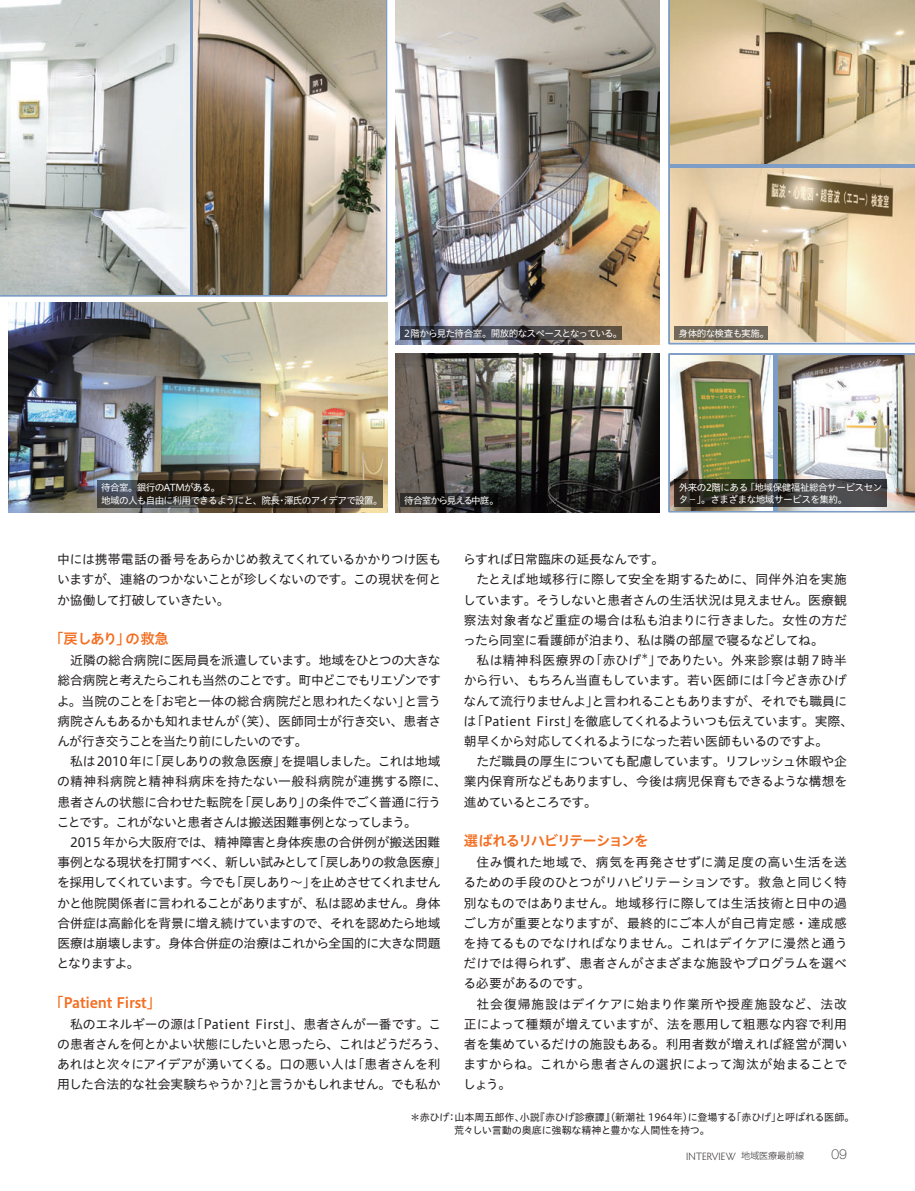
<style>
.page{position:relative;width:915px;height:1191px;background:#fff}
.page>*{position:absolute;margin:0;border:0;box-sizing:border-box;transform-origin:0 0}
.t1{font:14.4px "Hiragino UD Sans Std N W6";letter-spacing:-.01em;color:#f36e21}
.t2{font:14.4px "Hiragino UD Sans Std N W6";letter-spacing:-.09em;color:#f36e21}
.t3{font:14.4px "Hiragino UD Sans Std N W6";letter-spacing:-.04em;color:#f36e21}
.t4{font:100 13.8px "Helvetica Neue";color:#231f20}
.t5{font:12.75px/20.2px "Hiragino UD Sans Std N W4";letter-spacing:-.025em;color:#231f20;text-align:justify}
.t6{font:12.75px "Hiragino UD Sans Std N W4";letter-spacing:.01em;color:#231f20}
.t7{font:12.75px "Hiragino UD Sans Std N W4";letter-spacing:.005em;color:#231f20}
.t8{font:12.75px "Hiragino UD Sans Std N W4";letter-spacing:.035em;color:#231f20}
.t9{font:300 10.65px "Hypatia Sans Pro";letter-spacing:.005em;color:#231f20}
.t10{font:10.05px/12.8px "Hiragino UD Sans Std N W4";letter-spacing:-.015em;color:#231f20}
.t11{font:9.6px/12.8px "Hiragino UD Sans Std N W4";letter-spacing:-.07em;color:#fff}
.t12{font:9.6px/12.8px "Hiragino UD Sans Std N W4";letter-spacing:-.05em;color:#fff}
.t13{font:9.6px "Hiragino UD Sans Std N W4";letter-spacing:-.09em;color:#fff}
.t14{font:7.5px "Hiragino UD Sans Std N W4";color:#231f20}
.s1{font-family:"Hiragino UD Serif Std N W4"}
.s2{font-family:"Koz Go Pr 6 N";font-size:9px}
</style>
<div class="page">
<svg style="left:0;top:0;width:387px;height:297px;background:#99abc2"></svg>
<svg style="left:668px;top:353px;width:246px;height:159px;background:#90a8c9"></svg>
<svg style="left:668px;top:0;width:246px;height:344px;background:#95abc8"></svg>
<img style="left:0;top:0;width:189px;height:294px">
<img style="left:193px;top:0;width:192px;height:294px">
<img style="left:395px;top:0;width:264px;height:344px">
<img style="left:670px;top:0;width:244px;height:164px">
<img style="left:9px;top:302px;width:378px;height:210px">
<img style="left:395px;top:353px;width:264px;height:159px">
<img style="left:778px;top:355px;width:136px;height:155px">
<svg style="left:97px;top:480px;width:285px;height:28px;background:#37322b"></svg>
<img style="left:670px;top:168px;width:244px;height:173px">
<img style="left:670px;top:355px;width:102px;height:155px">
<svg style="left:400px;top:493px;width:97px;height:14px"></svg>
<svg style="left:400px;top:326px;width:221px;height:14px;background:#444347"></svg>
<div style="left:674px;top:326px;width:93px;height:14px;background:#706759"></div>
<svg style="left:674px;top:479px;width:213px;height:28px;background:#373532"></svg>
<p class="t11" style="left:404px;top:326px;width:220px">2階から見た待合室。開放的なスペースとなっている。</p>
<p class="t11" style="left:678px;top:326px;width:92px">身体的な検査も実施。</p>
<p class="t11" style="left:101px;top:481px;width:283px">待合室。銀行のATMがある。<br>地域の人も自由に利用できるようにと、院長・澤氏のアイデアで設置。</p>
<p class="t13" style="left:404px;top:493px;width:96px">待合室から見える中庭。</p>
<p class="t12" style="left:678px;top:480px;width:205px">外来の2階にある「地域保健福祉総合サービスセンタ－」。さまざまな地域サービスを集約。</p>
<p class="t5" style="left:57px;top:548px;width:385px">中には携帯電話の番号をあらかじめ教えてくれているかかりつけ医もいますが、連絡のつかないことが珍しくないのです。この現状を何とか協働して打破していきたい。</p>
<p class="t3" style="left:49px;top:628px;width:121px">「戻しあり」の救急</p>
<p class="t5" style="left:57px;top:649px;width:386px;text-indent:13px">近隣の総合病院に医局員を派遣しています。地域をひとつの大きな総合病院と考えたらこれも当然のことです。町中どこでもリエゾンですよ。当院のことを「お宅と一体の総合病院だと思われたくない」と言う病院さんもあるかも知れませんが（笑）、医師同士が行き交い、患者さんが行き交うことを当たり前にしたいのです。</p>
<p class="t5" style="left:57px;top:750px;width:391px;text-align:left;text-indent:13px">私は2010年に「戻しありの救急医療」を提唱しました。これは地域の精神科病院と精神科病床を持たない一般科病院が連携する際に、患者さんの状態に合わせた転院を「戻しあり」の条件でごく普通に行うことです。これがないと患者さんは搬送困難事例となってしまう。</p>
<p class="t5" style="left:57px;top:831px;width:391px;text-align:left;text-indent:14px">2015年から大阪府では、精神障害と身体疾患の合併例が搬送困難事例となる現状を打開すべく、新しい試みとして「戻しありの救急医療」を採用してくれています。今でも「戻しあり〜」を止めさせてくれませんかと他院関係者に言われることがありますが、私は認めません。身体合併症は高齢化を背景に増え続けていますので、それを認めたら地域医療は崩壊します。身体合併症の治療はこれから全国的に大きな問題となりますよ。</p>
<p class="t1" style="left:49px;top:991px;width:113px">「Patient First」</p>
<p class="t5" style="left:57px;top:1013px;width:391px;text-align:center">私のエネルギーの源は「Patient First」、患者さんが一番です。こ<br>の患者さんを何とかよい状態にしたいと思ったら、これはどうだろう、あれはと次々にアイデアが湧いてくる。口の悪い人は「患者さんを利用した合法的な社会実験ちゃうか ?」と言うかもしれません。でも私か</p>
<p class="t5" style="left:463px;top:548px;width:202px">らすれば日常臨床の延長なんです。</p>
<p class="t7" style="left:476px;top:570px;width:372px">たとえば地域移行に際して安全を期するために、同伴外泊を実施</p>
<p class="t5" style="left:463px;top:589px;width:385px">しています。そうしないと患者さんの生活状況は見えません。医療観</p>
<p class="t6" style="left:463px;top:610px;width:384px">察法対象者など重症の場合は私も泊まりに行きました。女性の方だ</p>
<p class="t5" style="left:463px;top:629px;width:362px">ったら同室に看護師が泊まり、私は隣の部屋で寝るなどしてね。</p>
<p class="t8" style="left:476px;top:650px;width:166px">私は精神科医療界の「赤ひげ</p>
<p class="t14" style="left:640px;top:650px;width:9px">＊</p>
<p class="t5" style="left:463px;top:649px;width:391px;text-align:left;text-indent:185px">」でありたい。外来診察は朝 7 時半から行い、もちろん当直もしています。若い医師には「今どき赤ひげなんて流行りませんよ」と言われることもありますが、それでも職員には「Patient First」を徹底してくれるよういつも伝えています。実際、朝早くから対応してくれるようになった若い医師もいるのですよ。</p>
<p class="t5" style="left:463px;top:750px;width:385px;text-indent:12px">ただ職員の厚生についても配慮しています。リフレッシュ休暇や企業内保育所などもありますし、今後は病児保育もできるような構想を進めているところです。</p>
<p class="t2" style="left:463px;top:830px;width:186px">選ばれるリハビリテーションを</p>
<p class="t5" style="left:463px;top:851px;width:386px;text-indent:13px">住み慣れた地域で、病気を再発させずに満足度の高い生活を送るための手段のひとつがリハビリテーションです。救急と同じく特別なものではありません。地域移行に際しては生活技術と日中の過ごし方が重要となりますが、最終的にご本人が自己肯定感・達成感を持てるものでなければなりません。これはデイケアに漫然と通うだけでは得られず、患者さんがさまざまな施設やプログラムを選べる必要があるのです。</p>
<p class="t5" style="left:463px;top:993px;width:385px;text-indent:14px">社会復帰施設はデイケアに始まり作業所や授産施設など、法改正によって種類が増えていますが、法を悪用して粗悪な内容で利用者を集めているだけの施設もある。利用者数が増えれば経営が潤いますからね。これから患者さんの選択によって淘汰が始まることでしょう。</p>
<p class="t10" style="left:454px;top:1110px;width:402px;text-indent:-44px"><span class="s1">＊</span>赤ひげ：山本周五郎作、小説『赤ひげ診療譚』（新潮社 1964年）に登場する「赤ひげ」と呼ばれる医師。荒々しい言動の奥底に強靱な精神と豊かな人間性を持つ。</p>
<p class="t9" style="left:686px;top:1149px;width:120px">INTERVIEW <span class="s2">地域医療最前線</span></p>
<p class="t4" style="left:831px;top:1146px;width:17px">09</p>
</div>
